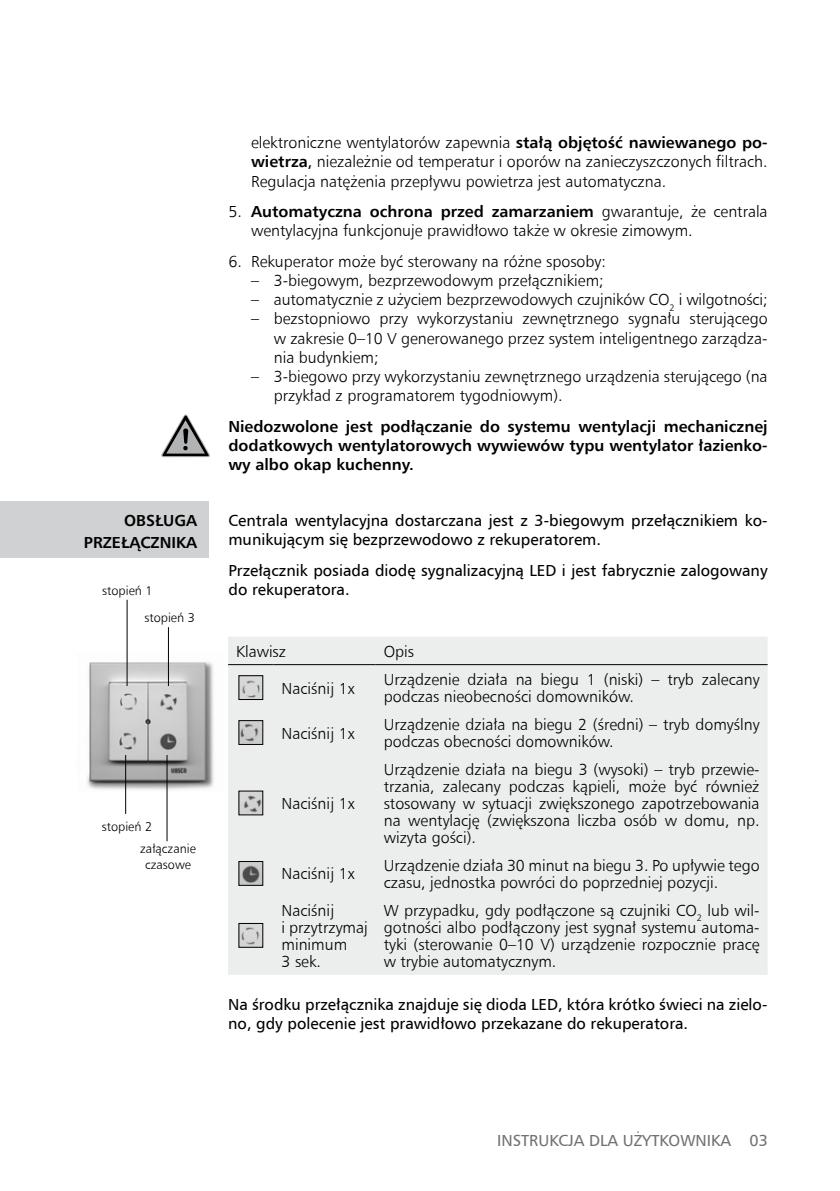
<style>
.page{position:relative;width:840px;height:1191px;background:#fff}
.page>*{position:absolute;margin:0;border:0;box-sizing:border-box;transform-origin:0 0}
.t1{font:16px/17px "Humnst 777 Lt EU";color:#000}
.t2{font:16px/19.2px "Humnst 777 EU";color:#000}
.t3{font:700 16px/19.2px "Humnst 777 EU";color:#000;text-align:right}
.t4{font:16px "Humnst 777 EU";color:#707172}
.t5{font:12.8px/15.8px "Humnst 777 Lt EU";color:#000;text-align:center}
.s1{font-family:"Humnst 777 EU";font-weight:700}
.s2{font-family:"Humnst 777 EU"}
.s3{font-family:"Humnst 777 Lt EU";font-weight:400}
</style>
<div class="page">
<img style="left:87px;top:636px;width:127px;height:170px">
<hr style="left:127px;top:600px;width:1px;height:86px;background:#000">
<hr style="left:166px;top:755px;width:1px;height:86px;background:#000">
<hr style="left:168px;top:627px;width:1px;height:59px;background:#000">
<hr style="left:125px;top:755px;width:1px;height:59px;background:#000">
<div style="left:0;top:501px;width:208px;height:56px;background:#d0d1d2"></div>
<svg style="left:161px;top:414px;width:49px;height:43px"></svg>
<div style="left:228px;top:637px;width:539px;height:337px;background:#eceded"></div>
<hr style="left:228px;top:664px;width:45px;height:1px;background:#000">
<hr style="left:273px;top:664px;width:102px;height:1px;background:#000">
<hr style="left:375px;top:664px;width:392px;height:1px;background:#000">
<img style="left:240px;top:677px;width:21px;height:21px">
<div style="left:238px;top:675px;width:25px;height:25px;border:1px solid #000"></div>
<img style="left:240px;top:722px;width:21px;height:20px">
<img style="left:240px;top:792px;width:21px;height:21px">
<img style="left:240px;top:863px;width:21px;height:20px">
<div style="left:238px;top:861px;width:25px;height:24px;border:1px solid #000"></div>
<img style="left:240px;top:925px;width:21px;height:20px">
<p class="t3" style="left:84px;top:509px;width:115px;line-height:22px">OBSŁUGA<br>PRZEŁĄCZNIKA</p>
<p class="t5" style="left:102px;top:583px;width:52px">stopień 1</p>
<p class="t5" style="left:144px;top:609px;width:52px">stopień 3</p>
<p class="t5" style="left:102px;top:818px;width:52px">stopień 2</p>
<p class="t5" style="left:140px;top:840px;width:57px">załączanie czasowe</p>
<p class="t1" style="left:251px;top:133px;width:517px;line-height:19.2px;text-align:justify">elektroniczne wentylatorów zapewnia <span class="s1">stałą objętość nawiewanego po&shy;wietrza</span><span class="s2">,</span> niezależnie od temperatur i oporów na zanieczyszczonych filtrach.<br>Regulacja natężenia przepływu powietrza jest automatyczna.</p>
<p class="t3" style="left:228px;top:202px;width:540px"><span class="s3">5.</span> Automatyczna ochrona przed zamarzaniem <span class="s3">gwarantuje, że centrala</span></p>
<p class="t1" style="left:251px;top:222px;width:443px">wentylacyjna funkcjonuje prawidłowo także w okresie zimowym.</p>
<p class="t1" style="left:228px;top:252px;width:379px">6. Rekuperator może być sterowany na różne sposoby:</p>
<p class="t1" style="left:251px;top:272px;width:354px">– 3-biegowym, bezprzewodowym przełącznikiem;</p>
<p class="t1" style="left:251px;top:291px;width:517px">– automatycznie z użyciem bezprzewodowych czujników CO<sub>2</sub> i wilgotności;</p>
<p class="t1" style="left:274px;top:309px;width:495px;line-height:19.2px;text-align:justify;text-indent:-23px">– bezstopniowo przy wykorzystaniu zewnętrznego sygnału sterującego w zakresie 0–10 V generowanego przez system inteligentnego zarządza&shy;nia budynkiem;</p>
<p class="t1" style="left:274px;top:367px;width:495px;line-height:19.2px;text-indent:-23px">– 3-biegowo przy wykorzystaniu zewnętrznego urządzenia sterującego (na przykład z programatorem tygodniowym).</p>
<p class="t3" style="left:228px;top:416px;width:540px;text-align:justify">Niedozwolone jest podłączanie do systemu wentylacji mechanicznej dodatkowych wentylatorowych wywiewów typu wentylator łazienko&shy;wy albo okap kuchenny.</p>
<p class="t2" style="left:228px;top:510px;width:540px">Centrala wentylacyjna dostarczana jest z 3-biegowym przełącznikiem ko&shy;munikującym się bezprzewodowo z rekuperatorem.</p>
<p class="t2" style="left:228px;top:560px;width:540px">Przełącznik posiada diodę sygnalizacyjną LED i jest fabrycznie zalogowany do rekuperatora.</p>
<p class="t1" style="left:236px;top:642px;width:51px">Klawisz</p>
<p class="t1" style="left:383px;top:642px;width:32px">Opis</p>
<p class="t1" style="left:281px;top:679px;width:74px">Naciśnij 1x</p>
<p class="t1" style="left:383px;top:671px;width:377px">Urządzenie działa na biegu 1 (niski) – tryb zalecany podczas nieobecności domowników.</p>
<p class="t1" style="left:281px;top:724px;width:74px">Naciśnij 1x</p>
<p class="t1" style="left:383px;top:715px;width:377px">Urządzenie działa na biegu 2 (średni) – tryb domyślny podczas obecności domowników.</p>
<p class="t1" style="left:281px;top:794px;width:74px">Naciśnij 1x</p>
<p class="t1" style="left:383px;top:760px;width:377px;text-align:justify">Urządzenie działa na biegu 3 (wysoki) – tryb przewie&shy;trzania, zalecany podczas kąpieli, może być również stosowany w sytuacji zwiększonego zapotrzebowania na wentylację (zwiększona liczba osób w domu, np. wizyta gości).</p>
<p class="t1" style="left:281px;top:865px;width:74px">Naciśnij 1x</p>
<p class="t1" style="left:383px;top:856px;width:377px">Urządzenie działa 30 minut na biegu 3. Po upływie tego czasu, jednostka powróci do poprzedniej pozycji.</p>
<p class="t1" style="left:281px;top:901px;width:88px">Naciśnij<br>i przytrzymaj minimum<br>3 sek.</p>
<p class="t1" style="left:383px;top:901px;width:377px;text-align:justify">W przypadku, gdy podłączone są czujniki CO<sub>2</sub> lub wil&shy;gotności albo podłączony jest sygnał systemu automa&shy;tyki (sterowanie 0–10 V) urządzenie rozpocznie pracę w trybie automatycznym.</p>
<p class="t2" style="left:228px;top:994px;width:540px">Na środku przełącznika znajduje się dioda LED, która krótko świeci na zielo&shy;no, gdy polecenie jest prawidłowo przekazane do rekuperatora.</p>
<p class="t4" style="left:497px;top:1130px;width:272px">INSTRUKCJA DLA UŻYTKOWNIKA 03</p>
</div>
